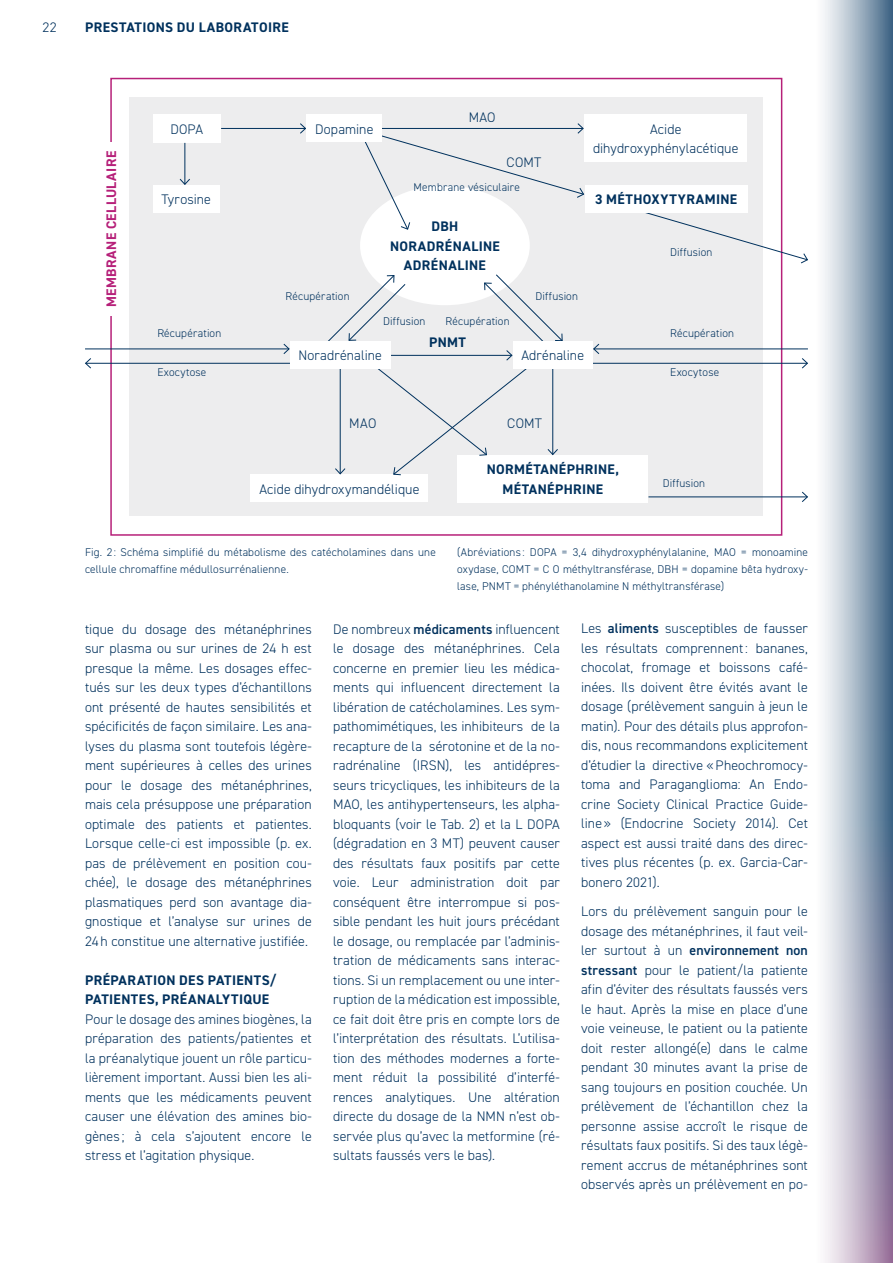
<style>
.page{position:relative;width:893px;height:1263px;background:#fff}
.page>*{position:absolute;margin:0;border:0;box-sizing:border-box;transform-origin:0 0}
.t1{font:300 13.8px/19.5px "DIN2014";letter-spacing:.01em;color:#00315d;text-align:justify}
.t2{font:700 13.8px/19.5px "DIN2014";letter-spacing:.03em;color:#00315d;text-align:center}
.t3{font:700 13.8px "DIN2014";letter-spacing:.03em;color:#b62079}
.t4{font:300 11.25px/17.1px "DIN2014";letter-spacing:.015em;color:#00315d}
.s1{font-weight:600}
</style>
<div class="page">
<svg style="left:787px;top:0;width:106px;height:1263px"></svg>
<div style="left:130px;top:97px;width:633px;height:419px;background:#ededee"></div>
<div style="left:360px;top:186px;width:170px;height:119px;background:#fff;border-radius:50%"></div>
<div style="left:153px;top:114px;width:68px;height:29px;background:#fff"></div>
<div style="left:251px;top:475px;width:177px;height:27px;background:#fff"></div>
<div style="left:457px;top:455px;width:191px;height:47px;background:#fff"></div>
<div style="left:584px;top:114px;width:163px;height:48px;background:#fff"></div>
<div style="left:153px;top:185px;width:66px;height:28px;background:#fff"></div>
<hr style="left:221px;top:128px;width:84px;height:1px;background:#00315d">
<svg style="left:299px;top:123px;width:8px;height:11px"></svg>
<hr style="left:589px;top:363px;width:218px;height:1px;background:#00315d">
<svg style="left:801px;top:357px;width:7px;height:12px"></svg>
<hr style="left:648px;top:496px;width:159px;height:1px;background:#00315d">
<svg style="left:801px;top:491px;width:7px;height:12px"></svg>
<hr style="left:85px;top:349px;width:204px;height:1px;background:#00315d">
<svg style="left:283px;top:343px;width:7px;height:11px"></svg>
<hr style="left:86px;top:363px;width:207px;height:1px;background:#00315d">
<svg style="left:85px;top:358px;width:7px;height:11px"></svg>
<hr style="left:594px;top:349px;width:214px;height:1px;background:#00315d">
<svg style="left:593px;top:343px;width:7px;height:11px"></svg>
<svg style="left:645px;top:209px;width:163px;height:55px"></svg>
<svg style="left:364px;top:123px;width:221px;height:107px"></svg>
<hr style="left:184px;top:143px;width:1px;height:41px;background:#00315d">
<svg style="left:179px;top:178px;width:11px;height:7px"></svg>
<div style="left:513px;top:341px;width:80px;height:28px;background:#fff"></div>
<svg style="left:327px;top:274px;width:236px;height:202px"></svg>
<div style="left:290px;top:341px;width:100px;height:28px;background:#fff"></div>
<div style="left:307px;top:114px;width:75px;height:28px;background:#fff"></div>
<div style="left:585px;top:185px;width:162px;height:28px;background:#fff"></div>
<p class="t1" style="left:43px;top:18px;width:15px">22</p>
<p class="t2" style="left:85px;top:17px;width:205px">PRESTATIONS DU LABORATOIRE</p>
<p class="t3" style="left:102px;top:307px;width:158px;rotate:-90deg">MEMBRANE CELLULAIRE</p>
<p class="t1" style="left:171px;top:119px;width:34px">DOPA</p>
<p class="t1" style="left:161px;top:190px;width:51px">Tyrosine</p>
<p class="t1" style="left:315px;top:119px;width:60px">Dopamine</p>
<p class="t1" style="left:469px;top:108px;width:28px">MAO</p>
<p class="t1" style="left:507px;top:152px;width:36px">COMT</p>
<p class="t4" style="left:414px;top:179px;width:108px">Membrane vésiculaire</p>
<p class="t1" style="left:593px;top:119px;width:147px;text-align:center">Acide dihydroxyphénylacétique</p>
<p class="t2" style="left:595px;top:190px;width:144px">3 MÉTHOXYTYRAMINE</p>
<p class="t2" style="left:390px;top:217px;width:111px">DBH<br>NORADRÉNALINE<br>ADRÉNALINE</p>
<p class="t4" style="left:670px;top:244px;width:44px">Diffusion</p>
<p class="t4" style="left:286px;top:287px;width:66px">Récupération</p>
<p class="t4" style="left:536px;top:287px;width:44px">Diffusion</p>
<p class="t4" style="left:383px;top:312px;width:44px">Diffusion</p>
<p class="t4" style="left:446px;top:312px;width:66px">Récupération</p>
<p class="t4" style="left:157px;top:325px;width:66px">Récupération</p>
<p class="t4" style="left:157px;top:364px;width:51px">Exocytose</p>
<p class="t2" style="left:429px;top:333px;width:38px">PNMT</p>
<p class="t1" style="left:298px;top:346px;width:85px">Noradrénaline</p>
<p class="t1" style="left:521px;top:346px;width:64px">Adrénaline</p>
<p class="t4" style="left:670px;top:325px;width:66px">Récupération</p>
<p class="t4" style="left:670px;top:364px;width:51px">Exocytose</p>
<p class="t1" style="left:349px;top:413px;width:29px">MAO</p>
<p class="t1" style="left:507px;top:413px;width:36px">COMT</p>
<p class="t1" style="left:259px;top:479px;width:162px">Acide dihydroxymandélique</p>
<p class="t2" style="left:487px;top:460px;width:134px">NORMÉTANÉPHRINE,<br>MÉTANÉPHRINE</p>
<p class="t4" style="left:663px;top:475px;width:44px">Diffusion</p>
<p class="t4" style="left:85px;top:543px;width:352px">Fig. 2 : Schéma simplifié du métabolisme des catécholamines dans une cellule chromaffine médullosurrénalienne.</p>
<p class="t4" style="left:457px;top:543px;width:352px;text-align:justify">(Abréviations : DOPA = 3,4 dihydroxyphénylalanine, MAO = monoamine oxydase, COMT = C O méthyltransférase, DBH = dopamine bêta hydroxy&shy;lase, PNMT = phényléthanolamine N méthyltransférase)</p>
<p class="t1" style="left:85px;top:619px;width:228px">tique du dosage des métanéphrines sur plasma ou sur urines de 24 h est presque la même. Les dosages effec&shy;tués sur les deux types d’échantillons ont présenté de hautes sensibilités et spécificités de façon similaire. Les ana&shy;lyses du plasma sont toutefois légère&shy;ment supérieures à celles des urines pour le dosage des métanéphrines, mais cela présuppose une préparation optimale des patients et patientes.<br>Lorsque celle-ci est impossible (p. ex. pas de prélèvement en position cou&shy;chée), le dosage des métanéphrines plasmatiques perd son avantage dia&shy;gnostique et l’analyse sur urines de 24 h constitue une alternative justifiée.</p>
<p class="t2" style="left:85px;top:970px;width:193px;text-align:left">PRÉPARATION DES PATIENTS/<br>PATIENTES, PRÉANALYTIQUE</p>
<p class="t1" style="left:85px;top:1009px;width:228px">Pour le dosage des amines biogènes, la préparation des patients/patientes et la préanalytique jouent un rôle particu&shy;lièrement important. Aussi bien les ali&shy;ments que les médicaments peuvent causer une élévation des amines bio&shy;gènes ; à cela s’ajoutent encore le stress et l’agitation physique.</p>
<p class="t1" style="left:333px;top:619px;width:228px">De nombreux <span class="s1">médicaments</span> influencent le dosage des métanéphrines. Cela concerne en premier lieu les médica&shy;ments qui influencent directement la libération de catécholamines. Les sym&shy;pathomimétiques, les inhibiteurs de la recapture de la sérotonine et de la no&shy;radrénaline (IRSN), les antidépres&shy;seurs tricycliques, les inhibiteurs de la MAO, les antihypertenseurs, les alpha&shy;bloquants (voir le Tab. 2) et la L DOPA (dégradation en 3 MT) peuvent causer des résultats faux positifs par cette voie. Leur administration doit par conséquent être interrompue si pos&shy;sible pendant les huit jours précédant le dosage, ou remplacée par l’adminis&shy;tration de médicaments sans interac&shy;tions. Si un remplacement ou une inter&shy;ruption de la médication est impossible, ce fait doit être pris en compte lors de l’interprétation des résultats. L’utilisa&shy;tion des méthodes modernes a forte&shy;ment réduit la possibilité d’interfé&shy;rences analytiques. Une altération directe du dosage de la NMN n’est ob&shy;servée plus qu’avec la metformine (ré&shy;sultats faussés vers le bas).</p>
<p class="t1" style="left:581px;top:619px;width:228px">Les <span class="s1">aliments</span> susceptibles de fausser les résultats comprennent: bananes, chocolat, fromage et boissons café&shy;inées. Ils doivent être évités avant le dosage (prélèvement sanguin à jeun le matin). Pour des détails plus approfon&shy;dis, nous recommandons explicitement d’étudier la directive «Pheochromocy&shy;toma and Paraganglioma: An Endo&shy;crine Society Clinical Practice Guide&shy;line » (Endocrine Society 2014). Cet aspect est aussi traité dans des direc&shy;tives plus récentes (p. ex. Garcia-Car&shy;bonero 2021).</p>
<p class="t1" style="left:581px;top:902px;width:228px">Lors du prélèvement sanguin pour le dosage des métanéphrines, il faut veil&shy;ler surtout à un <span class="s1">environnement non stressant</span> pour le patient/la patiente afin d’éviter des résultats faussés vers le haut. Après la mise en place d’une voie veineuse, le patient ou la patiente doit rester allongé(e) dans le calme pendant 30 minutes avant la prise de sang toujours en position couchée. Un prélèvement de l’échantillon chez la personne assise accroît le risque de résultats faux positifs. Si des taux légè&shy;rement accrus de métanéphrines sont observés après un prélèvement en po-</p>
</div>
